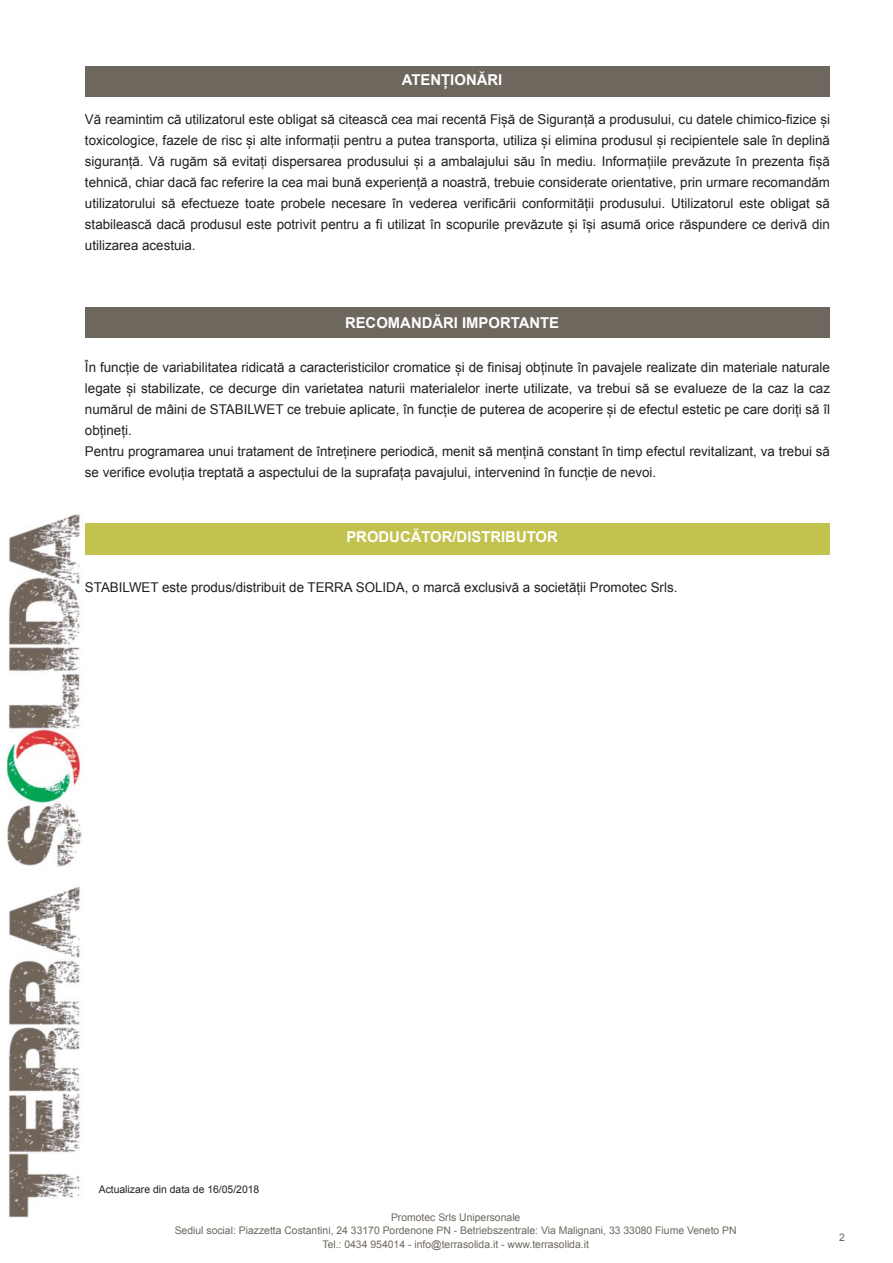
<style>
.page{position:relative;width:893px;height:1263px;background:#fff}
.page>*{position:absolute;margin:0;border:0;box-sizing:border-box;transform-origin:0 0}
.t1{font:700 15px "Arial";color:#fff}
.t2{font:13.5px/21px "Arial";color:#241f1f;text-align:justify}
.t3{font:10.5px/13.5px "Arial";color:#6d675d;text-align:center}
.t4{font:10.5px "Arial";color:#241f1f}
</style>
<div class="page">
<div style="left:85px;top:66px;width:744px;height:31px;background:#6d675d"></div>
<div style="left:85px;top:307px;width:744px;height:31px;background:#6d675d"></div>
<div style="left:85px;top:523px;width:744px;height:31px;background:#c2c24f"></div>
<img style="left:8px;top:514px;width:75px;height:704px">
<p class="t1" style="left:402px;top:69px;width:102px">ATENȚIONĂRI</p>
<p class="t2" style="left:85px;top:109px;width:747px">Vă reamintim că utilizatorul este obligat să citească cea mai recentă Fișă de Siguranță a produsului, cu datele chimico-fizice și toxicologice, fazele de risc și alte informații pentru a putea transporta, utiliza și elimina produsul și recipientele sale în deplină siguranță. Vă rugăm să evitați dispersarea produsului și a ambalajului său în mediu. Informațiile prevăzute în prezenta fișă tehnică, chiar dacă fac referire la cea mai bună experiență a noastră, trebuie considerate orientative, prin urmare recomandăm utilizatorului să efectueze toate probele necesare în vederea verificării conformității produsului. Utilizatorul este obligat să stabilească dacă produsul este potrivit pentru a fi utilizat în scopurile prevăzute și își asumă orice răspundere ce derivă din utilizarea acestuia.</p>
<p class="t1" style="left:345px;top:312px;width:216px">RECOMANDĂRI IMPORTANTE</p>
<p class="t2" style="left:85px;top:357px;width:747px;text-align:left">În funcție de variabilitatea ridicată a caracteristicilor cromatice și de finisaj obținute în pavajele realizate din materiale naturale legate și stabilizate, ce decurge din varietatea naturii materialelor inerte utilizate, va trebui să se evalueze de la caz la caz numărul de mâini de STABILWET ce trebuie aplicate, în funcție de puterea de acoperire și de efectul estetic pe care doriți să îl obțineți.<br>Pentru programarea unui tratament de întreținere periodică, menit să mențină constant în timp efectul revitalizant, va trebui să se verifice evoluția treptată a aspectului de la suprafața pavajului, intervenind în funcție de nevoi.</p>
<p class="t1" style="left:346px;top:526px;width:213px">PRODUCĂTOR/DISTRIBUTOR</p>
<p class="t2" style="left:85px;top:576px;width:594px">STABILWET este produs/distribuit de TERRA SOLIDA, o marcă exclusivă a societății Promotec Srls.</p>
<p class="t4" style="left:99px;top:1182px;width:162px">Actualizare din data de 16/05/2018</p>
<p class="t3" style="left:175px;top:1210px;width:563px">Promotec Srls Unipersonale<br>Sediul social: Piazzetta Costantini, 24 33170 Pordenone PN - Betriebszentrale: Via Malignani, 33 33080 Fiume Veneto PN<br>Tel.: 0434 954014 - info@terrasolida.it - www.terrasolida.it</p>
<p class="t3" style="left:839px;top:1230px;width:7px">2</p>
</div>
